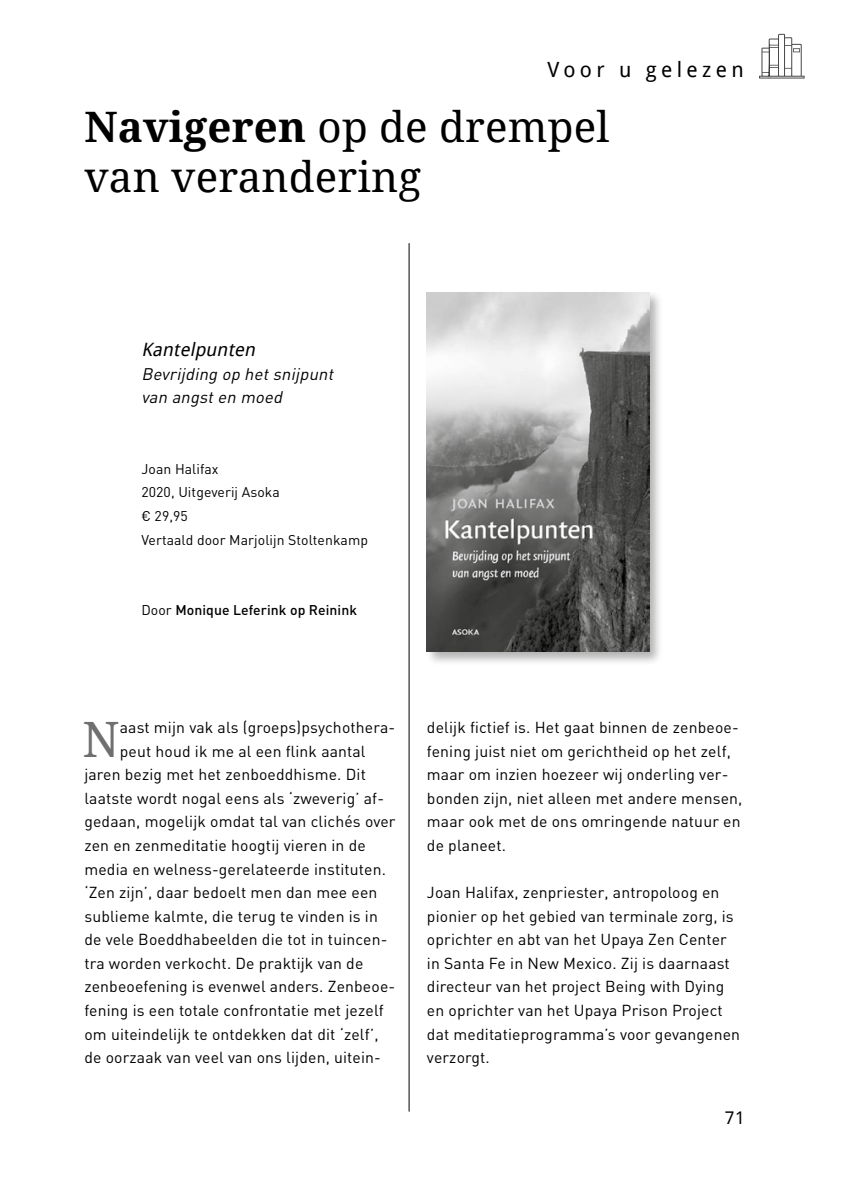
<style>
.page{position:relative;width:844px;height:1191px;background:#fff}
.page>*{position:absolute;margin:0;border:0;box-sizing:border-box;transform-origin:0 0}
.t1{font:48.82px "Droid Serif";color:#706f6f}
.t2{font:42px/50.4px "Droid Serif";letter-spacing:.005em;color:#000}
.t3{font:21px "Droid Sans";letter-spacing:.21em;color:#000}
.t4{font:italic 18.38px "Droid Sans";color:#000}
.t5{font:17.5px "Droid Sans";color:#000}
.t6{font:italic 16.62px/23.6px "DIN";color:#000}
.t7{font:15.75px/23.6px "DIN";letter-spacing:.01em;color:#000}
.t8{font:14px/23.6px "DIN";letter-spacing:.005em;color:#000}
.t9{font:500 14px "DIN";letter-spacing:.005em;color:#000}
.s1{font-weight:700}
.s2{font-weight:400}
</style>
<div class="page">
<svg style="left:759px;top:34px;width:45px;height:44px"></svg>
<hr style="left:408px;top:243px;width:1px;height:868px;background:#000">
<div style="left:425px;top:290px;width:238px;height:376px;background:#000;opacity:.3"></div>
<img style="left:427px;top:292px;width:222px;height:359px">
<h3 class="t3" style="left:547px;top:55px;width:198px">Voor u gelezen</h3>
<h2 class="t2" style="left:84px;top:100px;width:526px"><span class="s1">Navigeren</span> op de drempel van verandering</h2>
<p class="t4" style="left:141px;top:337px;width:120px">Kantelpunten</p>
<p class="t6" style="left:141px;top:362px;width:197px">Bevrijding op hetsnijpunt van angsten moed</p>
<p class="t8" style="left:141px;top:457px;width:228px">Joan Halifax<br>2020, Uitgeverij Asoka<br>€ 29,95<br>Vertaald door Marjolijn Stoltenkamp</p>
<p class="t9" style="left:141px;top:601px;width:217px"><span class="s2">Door</span> Monique Leferink op Reinink</p>
<h1 class="t1" style="left:82px;top:705px;width:39px">N</h1>
<p class="t7" style="left:120px;top:716px;width:277px">aast mijn vak als (groeps)psychothera-</p>
<p class="t7" style="left:120px;top:739px;width:247px">peut houd ik me al een flink aantal</p>
<p class="t7" style="left:84px;top:763px;width:283px">jaren bezig met het zenboeddhisme. Dit</p>
<p class="t7" style="left:84px;top:786px;width:301px">laatste wordt nogal eens als ‘zweverig’ af-</p>
<p class="t7" style="left:84px;top:810px;width:312px">gedaan, mogelijk omdat tal van clichés over</p>
<p class="t7" style="left:84px;top:833px;width:283px">zen en zenmeditatie hoogtij vieren in de</p>
<p class="t7" style="left:84px;top:857px;width:303px">media en welness-gerelateerde instituten.</p>
<p class="t7" style="left:84px;top:881px;width:294px">‘Zen zijn’, daar bedoelt men dan mee een</p>
<p class="t7" style="left:84px;top:904px;width:295px">sublieme kalmte, die terug te vinden is in</p>
<p class="t7" style="left:84px;top:928px;width:304px">de vele Boeddhabeelden die tot in tuincen-</p>
<p class="t7" style="left:84px;top:951px;width:280px">tra worden verkocht. De praktijk van de</p>
<p class="t7" style="left:84px;top:975px;width:312px">zenbeoefening is evenwel anders. Zenbeoe-</p>
<p class="t7" style="left:84px;top:998px;width:301px">fening is een totale confrontatie met jezelf</p>
<p class="t7" style="left:84px;top:1022px;width:296px">om uiteindelijk te ontdekken dat dit ‘zelf’,</p>
<p class="t7" style="left:84px;top:1046px;width:298px">de oorzaak van veel van ons lijden, uitein-</p>
<p class="t7" style="left:427px;top:716px;width:317px">delijk fictief is. Het gaat binnen de zenbeoe&shy;fening juist niet om gerichtheid op het zelf, maar om inzien hoezeer wij onderling ver&shy;bonden zijn, niet alleen met andere mensen, maar ook met de ons omringende natuur en de planeet.</p>
<p class="t7" style="left:427px;top:881px;width:314px">Joan Halifax, zenpriester, antropoloog en pionier op het gebied van terminale zorg, is oprichter en abt van het Upaya Zen Center in Santa Fe in New Mexico. Zij is daarnaast directeur van het project Being with Dying en oprichter van het Upaya Prison Project dat meditatieprogramma’s voor gevangenen verzorgt.</p>
<p class="t5" style="left:724px;top:1105px;width:21px">71</p>
</div>
